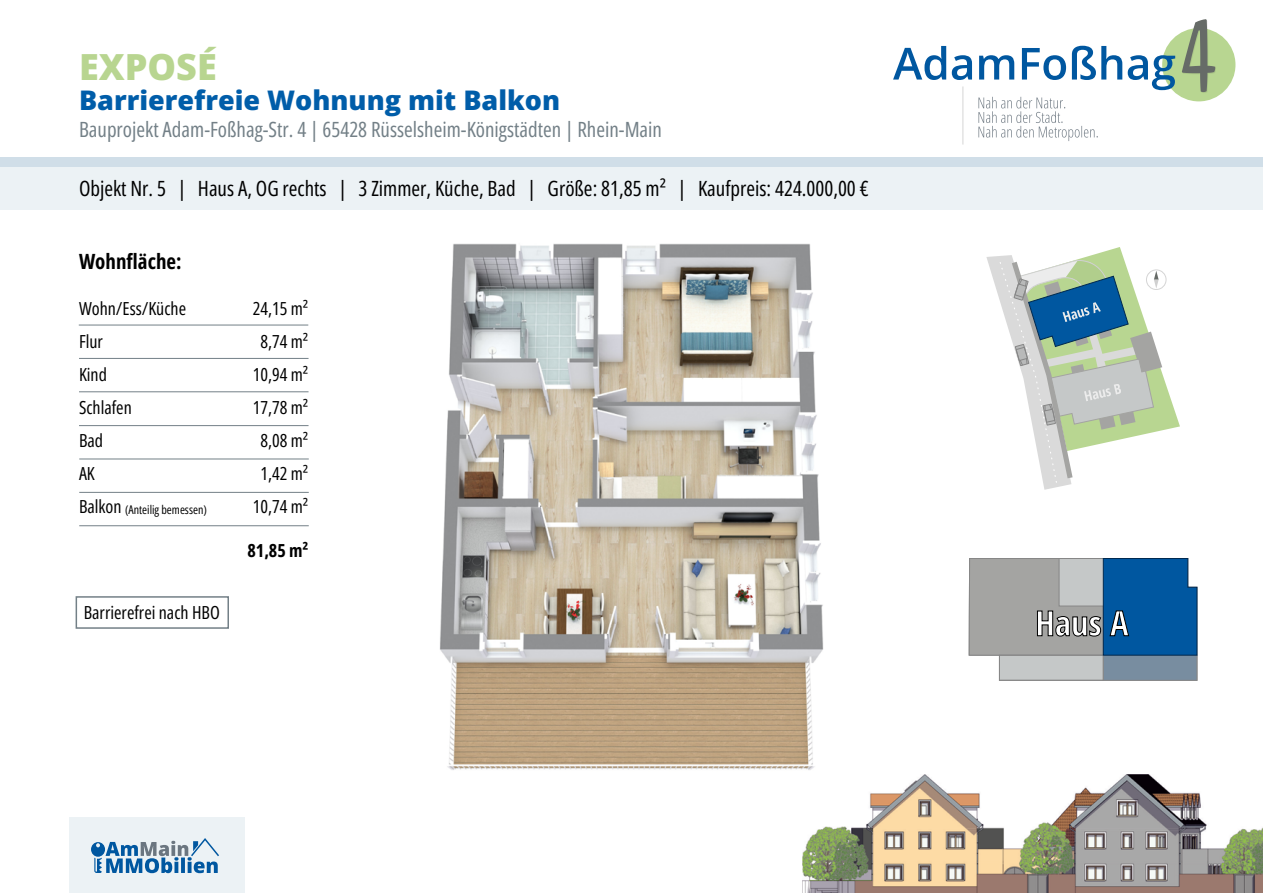
<style>
.page{position:relative;width:1263px;height:893px;background:#fff}
.page>*{position:absolute;margin:0;border:0;box-sizing:border-box;transform-origin:0 0}
.t1{font:36px "Open Sans";color:#b8d590}
.t2{font:27px "Open Sans";color:#005da9}
.t3{font:21px "Open Sans";color:#000}
.t4{font:21px "Open Sans";color:#738087}
.t5{font:18px/33px "Open Sans";color:#000}
.t6{font:12px "Open Sans";color:#000}
.s1{font-size:18px}
</style>
<div class="page">
<div style="left:1162px;top:28px;width:73px;height:73px;background:#b8d691;border-radius:50%"></div>
<svg style="left:978px;top:97px;width:120px;height:44px"></svg>
<svg style="left:893px;top:46px;width:282px;height:44px"></svg>
<svg style="left:1182px;top:19px;width:34px;height:74px"></svg>
<hr style="left:962px;top:86px;width:1px;height:59px;background:#d5d5d5">
<div style="left:0;top:157px;width:1263px;height:53px;background:#ecf2f5"></div>
<div style="left:0;top:157px;width:1263px;height:10px;background:#d0dee8"></div>
<img style="left:802px;top:775px;width:461px;height:118px">
<div style="left:69px;top:817px;width:176px;height:76px;background:#ecf2f5"></div>
<svg style="left:91px;top:838px;width:128px;height:35px"></svg>
<svg style="left:986px;top:247px;width:194px;height:243px"></svg>
<svg style="left:968px;top:558px;width:230px;height:123px;background:#7591a8"></svg>
<img style="left:440px;top:243px;width:415px;height:550px">
<hr style="left:79px;top:325px;width:229px;height:1px;background:#738087">
<hr style="left:79px;top:358px;width:230px;height:1px;background:#738087">
<hr style="left:79px;top:391px;width:230px;height:1px;background:#738087">
<hr style="left:79px;top:425px;width:230px;height:1px;background:#738087">
<hr style="left:79px;top:459px;width:230px;height:1px;background:#738087">
<hr style="left:79px;top:492px;width:230px;height:1px;background:#738087">
<hr style="left:79px;top:525px;width:230px;height:1px;background:#738087">
<div style="left:76px;top:596px;width:153px;height:33px;background:#fff;border:2px solid #738087"></div>
<h1 class="t1" style="left:79px;top:43px;width:139px">EXPOSÉ</h1>
<h2 class="t2" style="left:79px;top:81px;width:483px">Barrierefreie Wohnung mit Balkon</h2>
<p class="t4" style="left:79px;top:115px;width:584px">Bauprojekt Adam-Foßhag-Str. 4 | 65428 Rüsselsheim-Königstädten | Rhein-Main</p>
<p class="t3" style="left:79px;top:174px;width:791px">Objekt Nr. 5 | Haus A, OG rechts | 3 Zimmer, Küche, Bad | Größe: 81,85 m² | Kaufpreis: 424.000,00 €</p>
<p class="t3" style="left:79px;top:247px;width:104px">Wohnfläche:</p>
<p class="t5" style="left:79px;top:292px;width:109px">Wohn/Ess/Küche<br>Flur<br>Kind<br>Schlafen<br>Bad<br>AK</p>
<p class="t6" style="left:79px;top:501px;width:129px"><span class="s1">Balkon</span> (Anteilig bemessen)</p>
<p class="t5" style="left:84px;top:595px;width:138px">Barrierefrei nach HBO</p>
<p class="t5" style="left:253px;top:292px;width:57px;text-align:center">24,15 m²<br>8,74 m²<br>10,94 m²<br>17,78 m²<br>8,08 m²<br>1,42 m²<br>10,74 m²</p>
<p class="t5" style="left:247px;top:534px;width:63px">81,85 m²</p>
</div>
